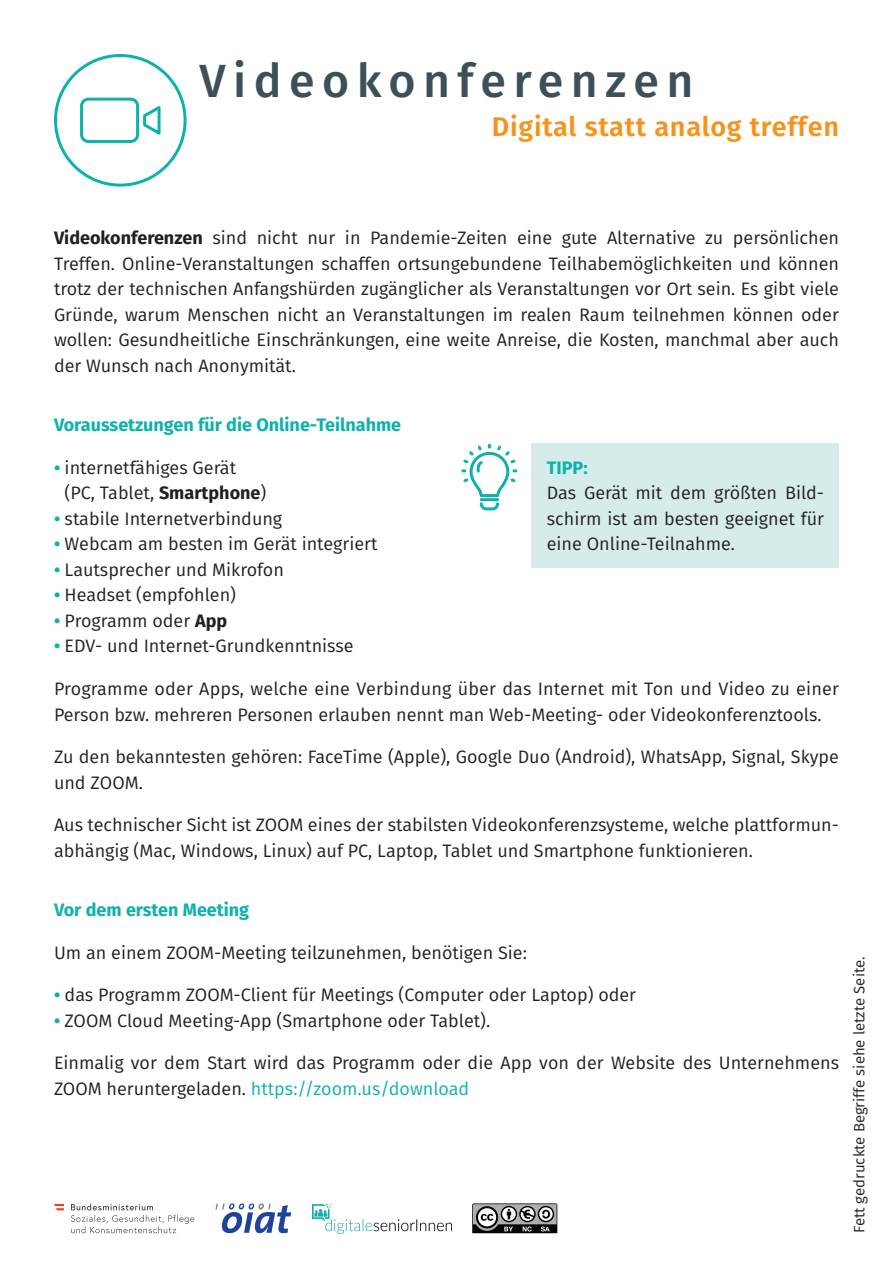
<style>
.page{position:relative;width:893px;height:1263px;background:#fff}
.page>*{position:absolute;margin:0;border:0;box-sizing:border-box;transform-origin:0 0}
.t1{font:500 46.5px "Fira Sans";letter-spacing:.16em;color:#3d4f59}
.t2{font:600 27px "Fira Sans";letter-spacing:.03em;color:#f7931d}
.t3{font:18px/25.5px "Fira Sans";color:#231f20}
.t4{font:700 18px "Fira Sans";color:#0db2ac}
.t5{font:15px "Fira Sans";color:#231f20}
.s1{font-weight:700}
.s2{font-weight:700;color:#0db2ac}
.s3{color:#0db2ac}
</style>
<div class="page">
<div style="left:54px;top:54px;width:133px;height:133px;border:3px solid #0db2ac;border-radius:50%"></div>
<div style="left:80px;top:98px;width:59px;height:45px;border:3px solid #0db2ac;border-radius:7px"></div>
<svg style="left:143px;top:106px;width:18px;height:29px"></svg>
<div style="left:532px;top:444px;width:307px;height:124px;background:#d5eceb"></div>
<svg style="left:461px;top:443px;width:57px;height:68px"></svg>
<svg style="left:472px;top:1203px;width:86px;height:31px"></svg>
<svg style="left:71px;top:1203px;width:123px;height:30px"></svg>
<svg style="left:54px;top:1204px;width:10px;height:6px"></svg>
<img style="left:313px;top:1203px;width:138px;height:30px">
<svg style="left:215px;top:1203px;width:76px;height:30px"></svg>
<h1 class="t1" style="left:200px;top:44px;width:495px">Videokonferenzen</h1>
<h2 class="t2" style="left:492px;top:104px;width:349px">Digital statt analog treffen</h2>
<p class="t3" style="left:54px;top:225px;width:786px;text-align:justify"><span class="s1">Videokonferenzen</span> sind nicht nur in Pandemie-Zeiten eine gute Alternative zu persönlichen Treffen. Online-Veranstaltungen schaffen ortsungebundene Teilhabemöglichkeiten und können trotz der technischen Anfangshürden zugänglicher als Veranstaltungen vor Ort sein. Es gibt viele Gründe, warum Menschen nicht an Veranstaltungen im realen Raum teilnehmen können oder wollen: Gesundheitliche Einschränkungen, eine weite Anreise, die Kosten, manchmal aber auch der Wunsch nach Anonymität.</p>
<p class="t4" style="left:54px;top:410px;width:349px">Voraussetzungen für die Online-Teilnahme</p>
<p class="t3" style="left:65px;top:454px;width:203px;text-indent:-11px"><span class="s2">•</span> internetfähiges Gerät (PC, Tablet, <span class="s1">Smartphone</span>)</p>
<p class="t3" style="left:54px;top:505px;width:230px"><span class="s2">•</span> stabile Internetverbindung</p>
<p class="t3" style="left:54px;top:531px;width:325px"><span class="s2">•</span> Webcam am besten im Gerät integriert</p>
<p class="t3" style="left:54px;top:556px;width:231px"><span class="s2">•</span> Lautsprecher und Mikrofon</p>
<p class="t3" style="left:54px;top:582px;width:184px"><span class="s2">•</span> Headset (empfohlen)</p>
<p class="t3" style="left:54px;top:607px;width:175px"><span class="s2">•</span> Programm oder <span class="s1">App</span></p>
<p class="t3" style="left:54px;top:633px;width:301px"><span class="s2">•</span> EDV- und Internet-Grundkenntnisse</p>
<p class="t3" style="left:54px;top:675px;width:786px">Programme oder Apps, welche eine Verbindung über das Internet mit Ton und Video zu einer<br>Person bzw. mehreren Personen erlauben nennt man Web-Meeting- oder Videokonferenztools.</p>
<p class="t3" style="left:54px;top:744px;width:786px">Zu den bekanntesten gehören: FaceTime (Apple), Google Duo (Android), WhatsApp, Signal, Skype und Zoom</p>
<p class="t3" style="left:139px;top:769px;width:6px">.</p>
<p class="t3" style="left:54px;top:812px;width:786px">Aus technischer Sicht ist ZOOM eines der stabilsten Videokonferenzsysteme, welche plattformun&shy;abhängig (Mac, Windows, Linux) auf PC, Laptop, Tablet und Smartphone funktionieren.</p>
<p class="t4" style="left:547px;top:452px;width:42px">TIPP:</p>
<p class="t3" style="left:547px;top:480px;width:279px;text-align:justify">Das Gerät mit dem größten Bild&shy;schirm ist am besten geeignet für eine Online-Teilnahme.</p>
<p class="t4" style="left:54px;top:895px;width:197px">Vor dem ersten Meeting</p>
<p class="t3" style="left:54px;top:939px;width:474px">Um an einem ZOOM-Meeting teilzunehmen, benötigen Sie:</p>
<p class="t3" style="left:54px;top:982px;width:584px"><span class="s2">•</span> das Programm ZOOM-Client für Meetings (Computer oder Laptop) oder</p>
<p class="t3" style="left:54px;top:1007px;width:438px"><span class="s2">•</span> ZOOM Cloud Meeting-App (Smartphone oder Tablet).</p>
<p class="t3" style="left:54px;top:1050px;width:786px">Einmalig vor dem Start wird das Programm oder die App von der Website des Unternehmens<br>ZOOM heruntergeladen. <span class="s3">https://zoom.us/download</span></p>
<p class="t5" style="left:848px;top:1233px;width:278px;rotate:-90deg">Fett gedruckte Begriffe siehe letzte Seite.</p>
</div>
